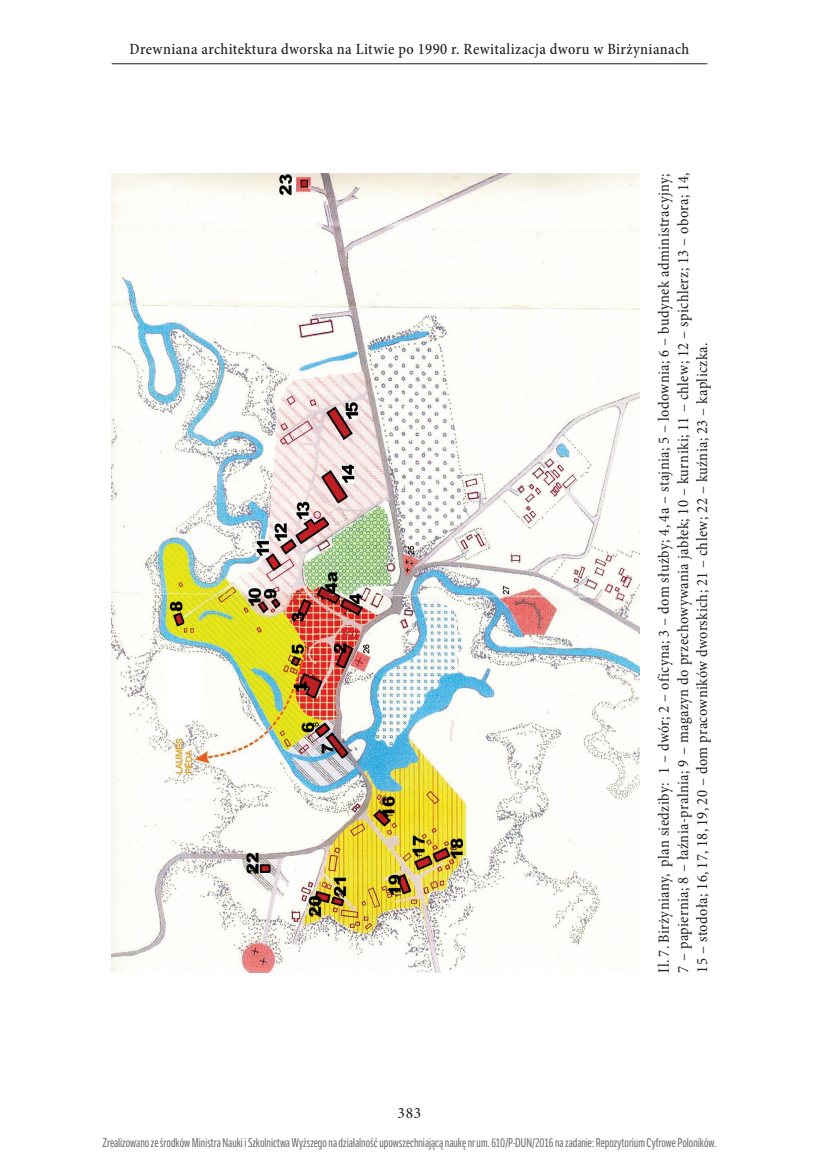
<style>
.page{position:relative;width:819px;height:1166px;background:#fff}
.page>*{position:absolute;margin:0;border:0;box-sizing:border-box;transform-origin:0 0}
.t1{font:condensed 15.75px/19.2px "Minion Pro";letter-spacing:.02em;color:#231f20;text-align:justify}
.t2{font:500 condensed 15.75px "Minion Pro";letter-spacing:.025em;color:#231f20}
.t3{font:15.75px "Minion Pro Medium Subh";color:#231f20}
.t4{font:12.25px "LFT Etica Compressed";color:#6b6b6b}
</style>
<div class="page">
<hr style="left:112px;top:63px;width:595px;height:1px;background:#231f20">
<img style="left:112px;top:174px;width:527px;height:798px">
<p class="t2" style="left:130px;top:39px;width:561px">Drewniana architektura dworska na Litwie po 1990 r. Rewitalizacja dworu w Birżynianach</p>
<p class="t3" style="left:397px;top:1104px;width:25px">383</p>
<p class="t1" style="left:654px;top:972px;width:801px;rotate:-90deg">Il. 7. Birżyniany, plan siedziby: 1 – dwór; 2 – oficyna; 3 – dom służby; 4, 4a – stajnia; 5 – lodownia; 6 – budynek administracyjny; 7 – papiernia; 8 – łaźnia-pralnia; 9 – magazyn do przechowywania jabłek; 10 – kurniki; 11 – chlew; 12 – spichlerz; 13 – obora; 14, 15 – stodoła; 16, 17, 18, 19, 20 – dom pracowników dworskich; 21 – chlew; 22 – kuźnia; 23 – kapliczka.</p>
<p class="t4" style="left:102px;top:1136px;width:615px">Zrealizowano ze środków Ministra Nauki i Szkolnictwa Wyższego na działalność upowszechniającą naukę nr um. 610/P-DUN/2016 na zadanie: Repozytorium Cyfrowe Poloników.</p>
</div>
